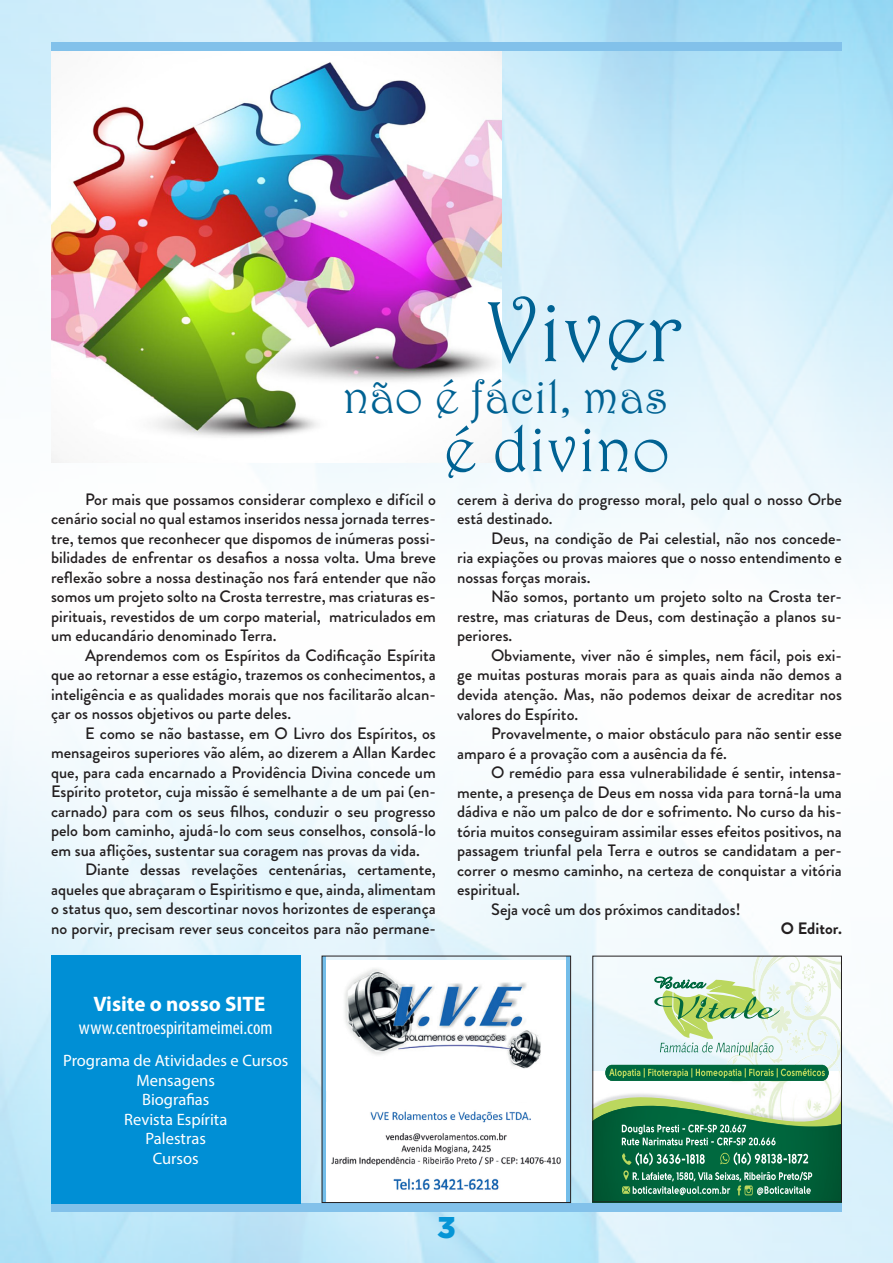
<style>
.page{position:relative;width:893px;height:1263px;background:#fff}
.page>*{position:absolute;margin:0;border:0;box-sizing:border-box;transform-origin:0 0}
.t1{font:86.55px "Harrington";color:#006293}
.t2{font:65.55px "Harrington";color:#006293}
.t3{font:48.3px "Harrington";color:#006293}
.t4{font:900 30px "Gotham";color:#0695d6}
.t5{font:700 21px "Myriad Pro";color:#fff}
.t6{font:condensed 19.5px "Myriad Pro";color:#fff}
.t7{font:500 16.5px/19.5px "Brandon Grotesque";color:#231f20;text-align:justify}
.t8{font:16.5px/19.5px "Myriad Pro";color:#fff;text-align:center}
.t9{font:700 16.5px "Brandon Grotesque";color:#231f20}
</style>
<div class="page">
<img style="left:0;top:0;width:893px;height:1263px">
<div style="left:51px;top:43px;width:791px;height:8px;background:#82c1ea"></div>
<img style="left:51px;top:51px;width:450px;height:411px">
<img style="left:786px;top:955px;width:42px;height:22px">
<svg style="left:51px;top:977px;width:791px;height:235px"></svg>
<div style="left:592px;top:956px;width:250px;height:246px;border:1px solid #231f20"></div>
<img style="left:326px;top:960px;width:240px;height:116px">
<img style="left:326px;top:1103px;width:240px;height:88px">
<div style="left:51px;top:955px;width:249px;height:248px;background:#008fd5"></div>
<hr style="left:566px;top:956px;width:4px;height:247px;background:#73bde9">
<div style="left:326px;top:1076px;width:240px;height:15px;background:#fff"></div>
<hr style="left:322px;top:956px;width:4px;height:247px;background:#73bde9">
<div style="left:322px;top:955px;width:249px;height:248px;border:1px solid #231f20"></div>
<h1 class="t1" style="left:484px;top:279px;width:199px">Viver</h1>
<h3 class="t3" style="left:343px;top:368px;width:327px">não é fácil, mas</h3>
<h2 class="t2" style="left:444px;top:409px;width:228px">é divino</h2>
<p class="t7" style="left:51px;top:490px;width:386px;text-indent:34px">Por mais que possamos considerar complexo e difícil o cenário social no qual estamos inseridos nessa jornada terres&shy;tre, temos que reconhecer que dispomos de inúmeras possi&shy;bilidades de enfrentar os desafios a nossa volta. Uma breve reflexão sobre a nossa destinação nos fará entender que não somos um projeto solto na Crosta terrestre, mas criaturas es&shy;pirituais, revestidos de um corpo material, matriculados em um educandário denominado Terra.</p>
<p class="t7" style="left:51px;top:646px;width:386px;text-indent:34px">Aprendemos com os Espíritos da Codificação Espírita que ao retornar a esse estágio, trazemos os conhecimentos, a inteligência e as qualidades morais que nos facilitarão alcan&shy;çar os nossos objetivos ou parte deles.</p>
<p class="t7" style="left:85px;top:724px;width:352px">E como se não bastasse, em O Livro dos Espíritos, os</p>
<p class="t7" style="left:51px;top:743px;width:386px">mensageiros superiores vão além, ao dizerem a Allan Kardec</p>
<p class="t7" style="left:51px;top:763px;width:386px">que, para cada encarnado a Providência Divina concede um</p>
<p class="t7" style="left:51px;top:782px;width:386px">Espírito protetor, cuja missão é semelhante a de um pai (en-</p>
<p class="t7" style="left:51px;top:802px;width:386px">carnado) para com os seus filhos, conduzir o seu progresso</p>
<p class="t7" style="left:51px;top:821px;width:386px">pelo bom caminho, ajudá-lo com seus conselhos, consolá-lo</p>
<p class="t7" style="left:51px;top:841px;width:370px">em sua aflições, sustentar sua coragem nas provas da vida.</p>
<p class="t7" style="left:85px;top:860px;width:352px">Diante dessas revelações centenárias, certamente,</p>
<p class="t7" style="left:51px;top:880px;width:386px">aqueles que abraçaram o Espiritismo e que, ainda, alimentam</p>
<p class="t7" style="left:51px;top:899px;width:386px">o status quo, sem descortinar novos horizontes de esperança</p>
<p class="t7" style="left:51px;top:919px;width:386px">no porvir, precisam rever seus conceitos para não permane-</p>
<p class="t7" style="left:457px;top:490px;width:386px">cerem à deriva do progresso moral, pelo qual o nosso Orbe está destinado.</p>
<p class="t7" style="left:457px;top:529px;width:386px;text-indent:34px">Deus, na condição de Pai celestial, não nos concede&shy;ria expiações ou provas maiores que o nosso entendimento e nossas forças morais.</p>
<p class="t7" style="left:457px;top:587px;width:386px;text-indent:34px">Não somos, portanto um projeto solto na Crosta ter&shy;restre, mas criaturas de Deus, com destinação a planos su&shy;periores.</p>
<p class="t7" style="left:457px;top:646px;width:386px;text-indent:34px">Obviamente, viver não é simples, nem fácil, pois exi&shy;ge muitas posturas morais para as quais ainda não demos a devida atenção. Mas, não podemos deixar de acreditar nos valores do Espírito.</p>
<p class="t7" style="left:457px;top:724px;width:386px;text-indent:34px">Provavelmente, o maior obstáculo para não sentir esse amparo é a provação com a ausência da fé.</p>
<p class="t7" style="left:491px;top:763px;width:352px">O remédio para essa vulnerabilidade é sentir, intensa-</p>
<p class="t7" style="left:457px;top:782px;width:386px">mente, a presença de Deus em nossa vida para torná-la uma</p>
<p class="t7" style="left:457px;top:802px;width:386px">dádiva e não um palco de dor e sofrimento. No curso da his-</p>
<p class="t7" style="left:457px;top:821px;width:386px">tória muitos conseguiram assimilar esses efeitos positivos, na</p>
<p class="t7" style="left:457px;top:841px;width:386px">passagem triunfal pela Terra e outros se candidatam a per-</p>
<p class="t7" style="left:457px;top:860px;width:386px">correr o mesmo caminho, na certeza de conquistar a vitória</p>
<p class="t7" style="left:457px;top:880px;width:64px">espiritual.</p>
<p class="t7" style="left:491px;top:899px;width:251px">Seja você um dos próximos canditados!</p>
<p class="t9" style="left:781px;top:917px;width:62px">O Editor.</p>
<p class="t5" style="left:94px;top:990px;width:173px">Visite o nosso SITE</p>
<p class="t6" style="left:79px;top:1016px;width:195px">www.centroespiritameimei.com</p>
<p class="t8" style="left:63px;top:1051px;width:227px">Programa de Atividades e Cursos<br>Mensagens<br>Biografias<br>Revista Espírita<br>Palestras<br>Cursos</p>
<h3 class="t4" style="left:437px;top:1210px;width:20px">3</h3>
</div>
